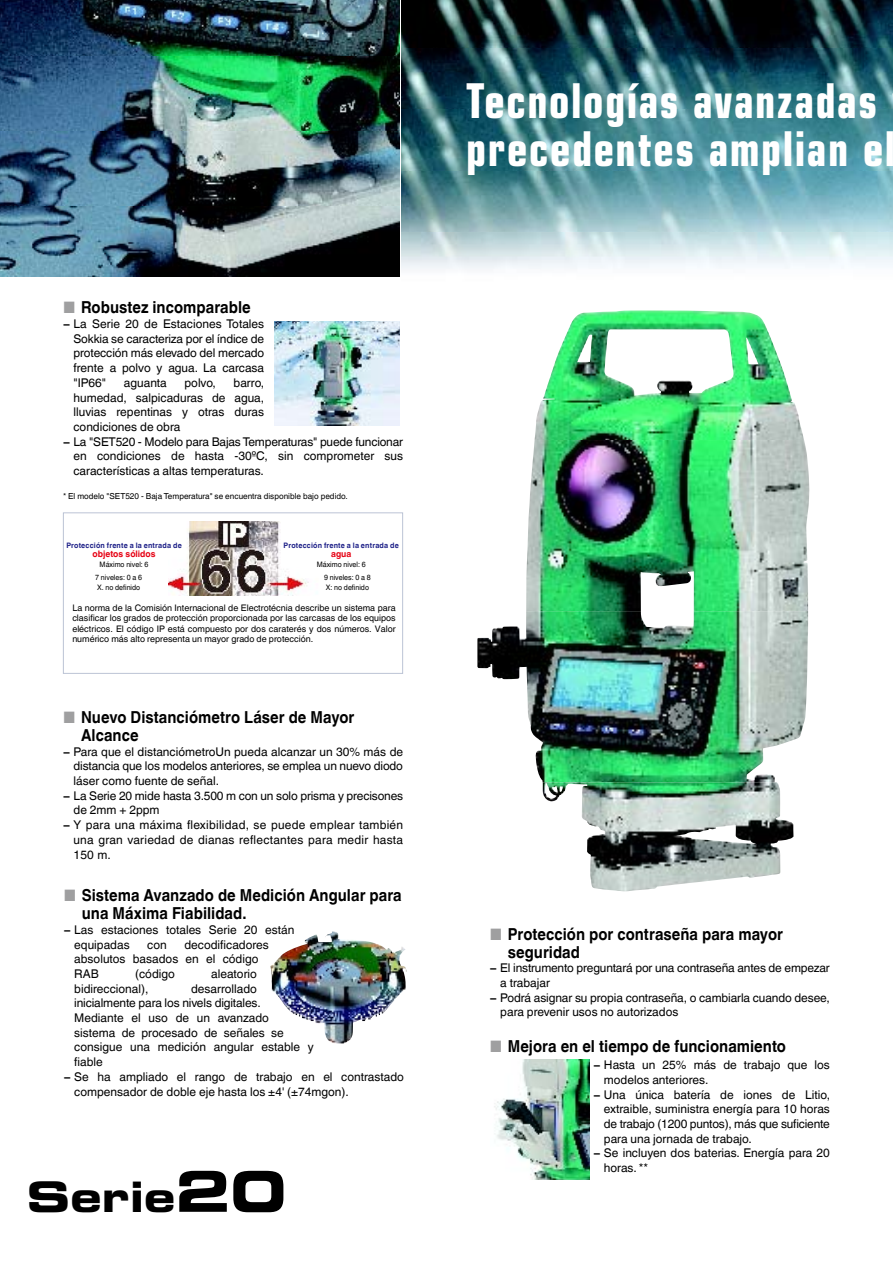
<style>
.page{position:relative;width:893px;height:1263px;background:#fff}
.page>*{position:absolute;margin:0;border:0;box-sizing:border-box;transform-origin:0 0}
.t1{font:700 condensed 48px/48px "Eurostile LT Std";letter-spacing:.035em;color:#fff;scale:.91 1}
.t2{font:42px "Eurostile LT Std Bold Ex 2";color:#000}
.t3{font:700 16.5px/18px "Helvetica Linotype";letter-spacing:.005em;color:#000;scale:.9 1}
.t4{font:12px/14.7px "Helvetica Linotype";color:#000}
.t5{font:12px "Helvetica Linotype";letter-spacing:.02em;color:#000}
.t6{font:9px/10.5px "Helvetica Linotype";color:#000;text-align:justify}
.t7{font:700 9px "Helvetica Linotype";color:#e60013;scale:.95 1}
.t8{font:8.25px "Helvetica Linotype";color:#000}
.t9{font:7.5px/9.3px "Helvetica Linotype";color:#000;scale:.95 1}
.t10{font:700 7.5px "Helvetica Linotype";letter-spacing:.025em;color:#1e2188;scale:.95 1}
.s1{color:#9f9fa0}
.s2{font-weight:700}
.s3{font-size:55.95px}
</style>
<div class="page">
<img style="left:402px;top:0;width:491px;height:269px">
<img style="left:494px;top:1059px;width:96px;height:121px">
<img style="left:168px;top:521px;width:141px;height:74px">
<div style="left:63px;top:512px;width:340px;height:162px;border:1px solid #bcc4d5"></div>
<img style="left:0;top:0;width:400px;height:276px">
<img style="left:270px;top:932px;width:137px;height:111px">
<img style="left:275px;top:321px;width:124px;height:104px">
<img style="left:535px;top:310px;width:269px;height:130px">
<img style="left:526px;top:440px;width:284px;height:171px">
<img style="left:477px;top:611px;width:331px;height:171px">
<img style="left:543px;top:782px;width:251px;height:109px">
<div style="left:282px;top:521px;width:119px;height:46px;background:#fff"></div>
<h3 class="t3" style="left:63px;top:299px;width:210px"><span class="s1">■</span> Robustez incomparable</h3>
<p class="t4" style="left:74px;top:317px;width:192px;text-align:justify;text-indent:-10px"><span class="s2">−</span> La Serie 20 de Estaciones Totales Sokkia se caracteriza por el índice de protección más elevado del mercado frente a polvo y agua. La carcasa "IP66"</p>
<p class="t4" style="left:124px;top:375px;width:44px">aguanta</p>
<p class="t4" style="left:185px;top:375px;width:33px">polvo,</p>
<p class="t4" style="left:234px;top:375px;width:32px">barro,</p>
<p class="t4" style="left:74px;top:390px;width:192px">humedad, salpicaduras de agua,</p>
<p class="t4" style="left:74px;top:405px;width:192px">lluvias repentinas y otras duras</p>
<p class="t4" style="left:74px;top:419px;width:108px">condiciones de obra</p>
<p class="t4" style="left:63px;top:434px;width:342px"><span class="s2">−</span> La "SET520 - Modelo para Bajas Temperaturas" puede funcionar</p>
<p class="t4" style="left:74px;top:449px;width:331px">en condiciones de hasta -30ºC, sin comprometer sus</p>
<p class="t4" style="left:74px;top:464px;width:192px">características a altas temperaturas.</p>
<p class="t8" style="left:63px;top:491px;width:286px">* El modelo "SET520 - Baja Temperatura" se encuentra disponible bajo pedido.</p>
<p class="t10" style="left:66px;top:541px;width:123px">Protección frente a la entrada de</p>
<p class="t7" style="left:93px;top:549px;width:68px">objetos sólidos</p>
<p class="t9" style="left:100px;top:559px;width:53px">Máximo nivel: 6</p>
<p class="t10" style="left:284px;top:541px;width:123px">Protección frente a la entrada de</p>
<p class="t7" style="left:331px;top:549px;width:23px">agua</p>
<p class="t9" style="left:317px;top:559px;width:53px">Máximo nivel: 6</p>
<p class="t9" style="left:95px;top:573px;width:51px">7 niveles: 0 a 6<br>X. no definido</p>
<p class="t9" style="left:324px;top:573px;width:51px">9 niveles: 0 a 8<br>X: no definido</p>
<p class="t6" style="left:72px;top:602px;width:325px">La norma de la Comisión Internacional de Electrotécnia describe un sistema para clasificar los grados de protección proporcionada por las carcasas de los equipos eléctricos. El código IP está compuesto por dos caraterés y dos números. Valor numérico más alto representa un mayor grado de protección.</p>
<h3 class="t3" style="left:81px;top:708px;width:305px;text-indent:-18px"><span class="s1">■</span> Nuevo Distanciómetro Láser de Mayor<br>Alcance</h3>
<p class="t4" style="left:63px;top:744px;width:342px"><span class="s2">−</span> Para que el distanciómetroUn pueda alcanzar un 30% más de</p>
<p class="t4" style="left:74px;top:759px;width:331px">distancia que los modelos anteriores, se emplea un nuevo diodo</p>
<p class="t4" style="left:74px;top:773px;width:147px">láser como fuente de señal.</p>
<p class="t4" style="left:63px;top:788px;width:342px"><span class="s2">−</span> La Serie 20 mide hasta 3.500 m con un solo prisma y precisones</p>
<p class="t4" style="left:74px;top:803px;width:88px">de 2mm + 2ppm</p>
<p class="t5" style="left:63px;top:818px;width:342px"><span class="s2">−</span> Y para una máxima flexibilidad, se puede emplear también</p>
<p class="t5" style="left:74px;top:833px;width:331px">una gran variedad de dianas reflectantes para medir hasta</p>
<p class="t4" style="left:74px;top:847px;width:39px">150 m.</p>
<h3 class="t3" style="left:82px;top:886px;width:357px;text-indent:-18px"><span class="s1">■</span> Sistema Avanzado de Medición Angular para una Máxima Fiabilidad.</h3>
<p class="t4" style="left:74px;top:922px;width:222px;text-indent:-10px"><span class="s2">−</span> Las estaciones totales Serie 20 están equipadas</p>
<p class="t4" style="left:74px;top:937px;width:196px;text-indent:110px">decodificadores absolutos basados en el código<br>RAB</p>
<p class="t4" style="left:147px;top:937px;width:21px">con</p>
<p class="t4" style="left:135px;top:966px;width:41px">(código</p>
<p class="t4" style="left:211px;top:966px;width:47px">aleatorio</p>
<p class="t4" style="left:74px;top:981px;width:76px">bidireccional),</p>
<p class="t4" style="left:191px;top:981px;width:67px">desarrollado</p>
<p class="t4" style="left:74px;top:996px;width:188px">inicialmente para los nivels digitales.</p>
<p class="t4" style="left:74px;top:1010px;width:196px">Mediante el uso de un avanzado</p>
<p class="t4" style="left:74px;top:1025px;width:211px">sistema de procesado de señales se</p>
<p class="t4" style="left:74px;top:1040px;width:241px">consigue una medición angular estable y</p>
<p class="t4" style="left:74px;top:1055px;width:30px">fiable</p>
<p class="t4" style="left:64px;top:1069px;width:342px"><span class="s2">−</span> Se ha ampliado el rango de trabajo en el contrastado</p>
<p class="t4" style="left:74px;top:1084px;width:276px">compensador de doble eje hasta los ±4' (±74mgon).</p>
<h2 class="t2" style="left:27px;top:1167px;width:261px">Serie<span class="s3">20</span></h2>
<h1 class="t1" style="left:466px;top:76px;width:473px">Tecnologías avanzadas precedentes amplian el</h1>
<h3 class="t3" style="left:508px;top:925px;width:307px;text-indent:-18px"><span class="s1">■</span> Protección por contraseña para mayor seguridad</h3>
<p class="t4" style="left:490px;top:961px;width:342px"><span class="s2">−</span> El instrumento preguntará por una contraseña antes de empezar</p>
<p class="t4" style="left:500px;top:975px;width:51px">a trabajar</p>
<p class="t4" style="left:490px;top:990px;width:342px"><span class="s2">−</span> Podrá asignar su propia contraseña, o cambiarla cuando desee,</p>
<p class="t4" style="left:500px;top:1005px;width:180px">para prevenir usos no autorizados</p>
<h3 class="t3" style="left:490px;top:1037px;width:331px"><span class="s1">■</span> Mejora en el tiempo de funcionamiento</h3>
<p class="t4" style="left:593px;top:1058px;width:238px"><span class="s2">−</span> Hasta un 25% más de trabajo que los</p>
<p class="t4" style="left:604px;top:1072px;width:106px">modelos anteriores.</p>
<p class="t4" style="left:593px;top:1087px;width:238px"><span class="s2">−</span> Una única batería de iones de Litio,</p>
<p class="t4" style="left:604px;top:1102px;width:228px">extraible, suministra energía para 10 horas</p>
<p class="t4" style="left:604px;top:1116px;width:227px">de trabajo (1200 puntos), más que suficiente</p>
<p class="t4" style="left:604px;top:1131px;width:149px">para una jornada de trabajo.</p>
<p class="t4" style="left:593px;top:1146px;width:238px"><span class="s2">−</span> Se incluyen dos baterias. Energía para 20</p>
<p class="t4" style="left:604px;top:1161px;width:46px">horas. **</p>
</div>
